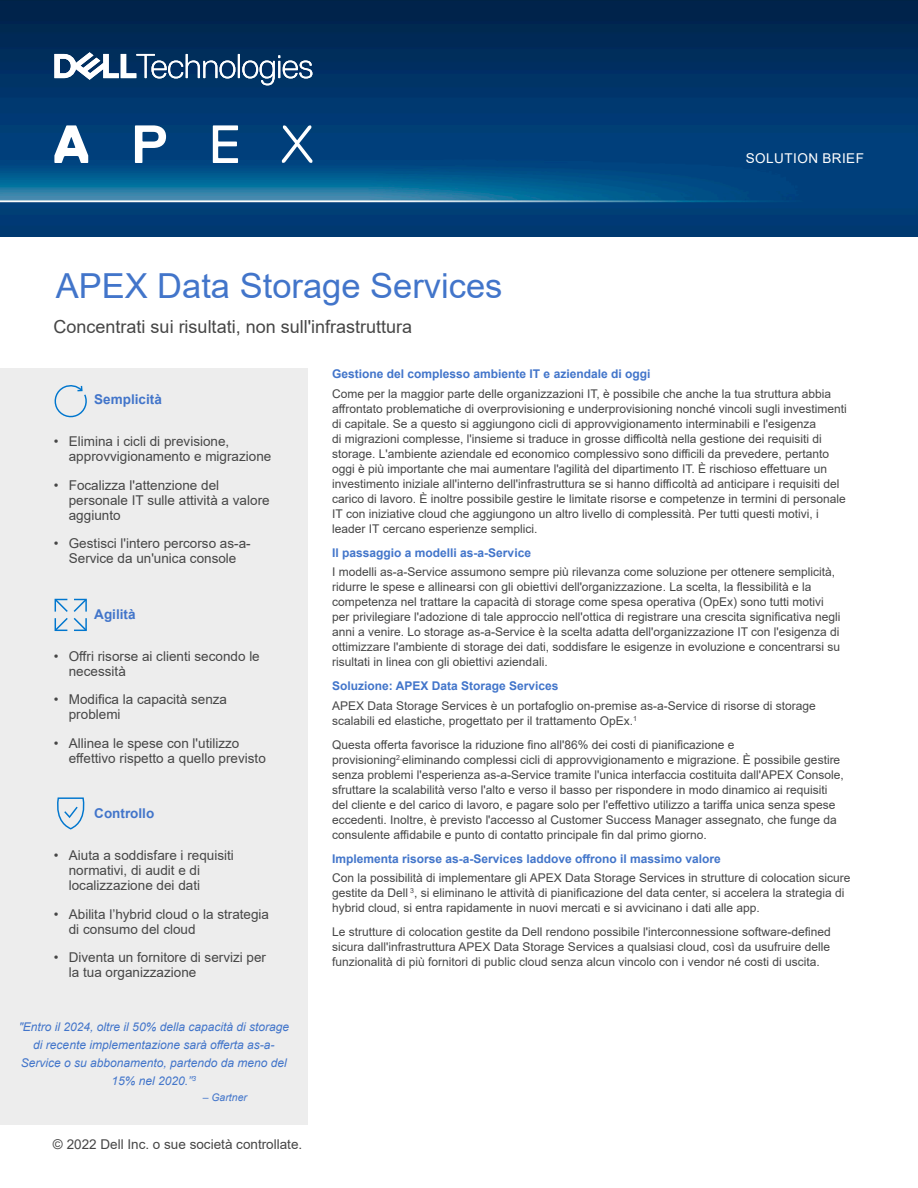
<style>
.page{position:relative;width:918px;height:1188px;background:#fff}
.page>*{position:absolute;margin:0;border:0;box-sizing:border-box;transform-origin:0 0}
.t1{font:34.5px "Arial";color:#4275ca}
.t2{font:18px "Arial";color:#464646}
.t3{font:13.5px/15px "Arial";color:#464646}
.t4{font:700 13.5px "Arial";color:#4275ca}
.Table_Text{font:13.5px "Arial";letter-spacing:.035em;color:#fff}
.t5{font:12px/15px "Arial";color:#464646}
.t6{font:700 12px "Arial";color:#4275ca}
.t7{font:italic 12px/18px "Arial";color:#4275ca;text-align:center}
.t8{font:italic 10.5px "Arial";color:#4275ca}
.s1{font-style:normal}
</style>
<div class="page">
<img style="left:0;top:0;width:918px;height:236px">
<svg style="left:54px;top:125px;width:34px;height:38px"></svg>
<svg style="left:135px;top:125px;width:31px;height:38px"></svg>
<svg style="left:213px;top:125px;width:25px;height:38px"></svg>
<svg style="left:282px;top:125px;width:30px;height:38px"></svg>
<svg style="left:54px;top:52px;width:258px;height:33px"></svg>
<div style="left:0;top:368px;width:308px;height:756px;background:#ededed"></div>
<svg style="left:54px;top:598px;width:33px;height:33px"></svg>
<svg style="left:57px;top:797px;width:28px;height:33px"></svg>
<svg style="left:54px;top:385px;width:33px;height:33px"></svg>
<p class="t1" style="left:56px;top:262px;width:448px">APEX Data Storage Services</p>
<p class="t2" style="left:54px;top:315px;width:360px">Concentrati sui risultati, non sull'infrastruttura</p>
<p class="Table_Text" style="left:746px;top:149px;width:120px">SOLUTION BRIEF</p>
<p class="t4" style="left:94px;top:390px;width:69px">Semplicità</p>
<p class="t3" style="left:69px;top:434px;width:204px;text-indent:-15px">• Elimina i cicli di previsione, approvvigionamento e migrazione</p>
<p class="t3" style="left:69px;top:477px;width:202px;text-indent:-15px">• Focalizza l'attenzione del personale IT sulle attività a valore aggiunto</p>
<p class="t3" style="left:54px;top:536px;width:198px;text-align:center">• Gestisci l'intero percorso as-a-<br>Service da un'unica console</p>
<p class="t4" style="left:94px;top:604px;width:43px">Agilità</p>
<p class="t3" style="left:69px;top:648px;width:193px;text-indent:-15px">• Offri risorse ai clienti secondo le necessità</p>
<p class="t3" style="left:69px;top:692px;width:160px;text-indent:-15px">• Modifica la capacità senza problemi</p>
<p class="t3" style="left:69px;top:735px;width:199px;text-indent:-15px">• Allinea le spese con l'utilizzo effettivo rispetto a quello previsto</p>
<p class="t4" style="left:94px;top:804px;width:61px">Controllo</p>
<p class="t3" style="left:69px;top:848px;width:167px;text-indent:-15px">• Aiuta a soddisfare i requisiti normativi, di audit e di localizzazione dei dati</p>
<p class="t3" style="left:69px;top:906px;width:202px;text-indent:-15px">• Abilita l’hybrid cloud o la strategia di consumo del cloud</p>
<p class="t3" style="left:69px;top:950px;width:199px;text-indent:-15px">• Diventa un fornitore di servizi per la tua organizzazione</p>
<p class="t7" style="left:19px;top:1018px;width:272px">"Entro il 2024, oltre il 50% della capacità di storage di recente implementazione sarà offerta as-a-Service o su abbonamento, partendo da meno del 15% nel 2020.”<sup>3</sup></p>
<p class="t8" style="left:203px;top:1091px;width:46px"><span class="s1">–</span> Gartner</p>
<p class="t3" style="left:53px;top:1137px;width:251px">© 2022 Dell Inc. o sue società controllate.</p>
<p class="t6" style="left:332px;top:366px;width:320px">Gestione del complesso ambiente IT e aziendale di oggi</p>
<p class="t5" style="left:332px;top:386px;width:516px">Come per la maggior parte delle organizzazioni IT, è possibile che anche la tua struttura abbia affrontato problematiche di overprovisioning e underprovisioning nonché vincoli sugli investimenti di capitale. Se a questo si aggiungono cicli di approvvigionamento interminabili e l'esigenza<br>di migrazioni complesse, l'insieme si traduce in grosse difficoltà nella gestione dei requisiti di storage. L'ambiente aziendale ed economico complessivo sono difficili da prevedere, pertanto oggi è più importante che mai aumentare l'agilità del dipartimento IT. È rischioso effettuare un investimento iniziale all'interno dell'infrastruttura se si hanno difficoltà ad anticipare i requisiti del carico di lavoro. È inoltre possibile gestire le limitate risorse e competenze in termini di personale IT con iniziative cloud che aggiungono un altro livello di complessità. Per tutti questi motivi, i leader IT cercano esperienze semplici.</p>
<p class="t6" style="left:332px;top:544px;width:200px">Il passaggio a modelli as-a-Service</p>
<p class="t5" style="left:332px;top:564px;width:510px">I modelli as-a-Service assumono sempre più rilevanza come soluzione per ottenere semplicità, ridurre le spese e allinearsi con gli obiettivi dell'organizzazione. La scelta, la flessibilità e la competenza nel trattare la capacità di storage come spesa operativa (OpEx) sono tutti motivi per privilegiare l'adozione di tale approccio nell'ottica di registrare una crescita significativa negli anni a venire. Lo storage as-a-Service è la scelta adatta dell'organizzazione IT con l'esigenza di ottimizzare l'ambiente di storage dei dati, soddisfare le esigenze in evoluzione e concentrarsi su risultati in linea con gli obiettivi aziendali.</p>
<p class="t6" style="left:332px;top:678px;width:228px">Soluzione: APEX Data Storage Services</p>
<p class="t5" style="left:332px;top:698px;width:485px">APEX Data Storage Services è un portafoglio on-premise as-a-Service di risorse di storage scalabili ed elastiche, progettato per il trattamento OpEx.<sup>1</sup></p>
<p class="t5" style="left:332px;top:737px;width:513px">Questa offerta favorisce la riduzione fino all'86% dei costi di pianificazione e provisioning<sup>2,</sup>eliminando complessi cicli di approvvigionamento e migrazione. È possibile gestire senza problemi l'esperienza as-a-Service tramite l'unica interfaccia costituita dall'APEX Console, sfruttare la scalabilità verso l'alto e verso il basso per rispondere in modo dinamico ai requisiti del cliente e del carico di lavoro, e pagare solo per l'effettivo utilizzo a tariffa unica senza spese eccedenti. Inoltre, è previsto l'accesso al Customer Success Manager assegnato, che funge da consulente affidabile e punto di contatto principale fin dal primo giorno.</p>
<p class="t6" style="left:332px;top:850px;width:390px">Implementa risorse as-a-Services laddove offrono il massimo valore</p>
<p class="t5" style="left:332px;top:870px;width:520px">Con la possibilità di implementare gli APEX Data Storage Services in strutture di colocation sicure gestite da Dell <sup>3</sup>, si eliminano le attività di pianificazione del data center, si accelera la strategia di hybrid cloud, si entra rapidamente in nuovi mercati e si avvicinano i dati alle app.</p>
<p class="t5" style="left:332px;top:924px;width:500px;text-align:justify">Le strutture di colocation gestite da Dell rendono possibile l'interconnessione software-defined sicura dall'infrastruttura APEX Data Storage Services a qualsiasi cloud, così da usufruire delle funzionalità di più fornitori di public cloud senza alcun vincolo con i vendor né costi di uscita.</p>
</div>
